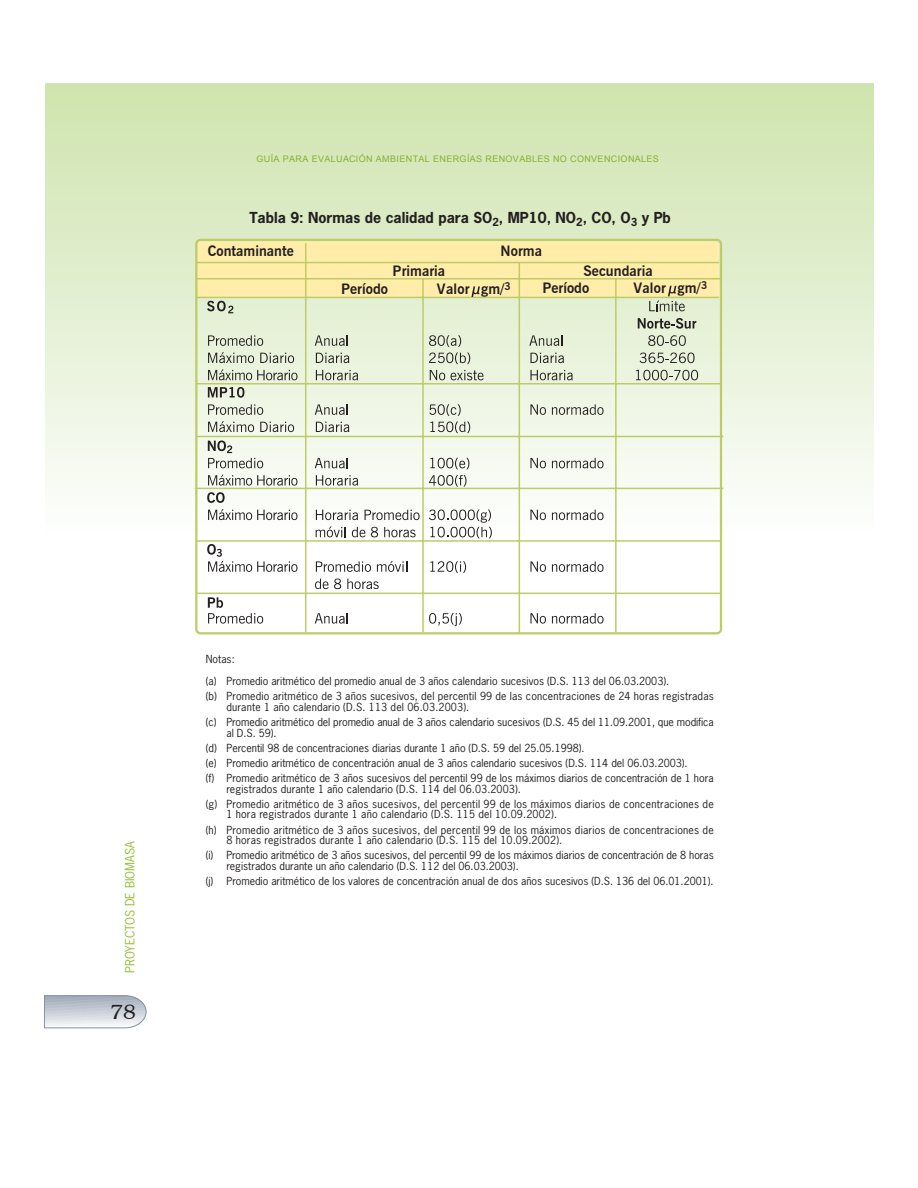
<style>
.page{position:relative;width:918px;height:1188px;background:#fff}
.page>*{position:absolute;margin:0;border:0;box-sizing:border-box;transform-origin:0 0}
.t1{font:300 21px "Bookman IT Cby BT";color:#231f20}
.t2{font:700 14.25px "News Gothic BT";color:#231f20}
.t3{font:700 14.25px "News Gothic";color:#231f20}
.t4{font:12px "News Gothic";color:#96bc33}
.t5{font:10.5px/15px "News Gothic";color:#231f20}
.t6{font:10.5px/15px "News Gothic";letter-spacing:.02em;color:#231f20}
.t7{font:9px "Arial";letter-spacing:.04em;color:#84b133}
</style>
<div class="page">
<div style="left:46px;top:84px;width:828px;height:450px;background:linear-gradient(to bottom,#cee3ad,#fcfdfb)"></div>
<div style="left:46px;top:533px;width:828px;height:286px;background:#fff"></div>
<svg style="left:44px;top:995px;width:103px;height:34px;background:#cacfd7"></svg>
<div style="left:195px;top:239px;width:527px;height:395px;border:2px solid #becc67;border-radius:4px"></div>
<hr style="left:197px;top:278px;width:523px;height:1px;background:#becc67">
<hr style="left:305px;top:243px;width:1px;height:389px;background:#becc67">
<hr style="left:422px;top:279px;width:2px;height:353px;background:#becc67">
<hr style="left:519px;top:263px;width:1px;height:370px;background:#becc67">
<hr style="left:615px;top:279px;width:2px;height:353px;background:#becc67">
<hr style="left:196px;top:383px;width:526px;height:1px;background:#becc67">
<hr style="left:196px;top:436px;width:527px;height:1px;background:#becc67">
<hr style="left:195px;top:488px;width:528px;height:1px;background:#becc67">
<hr style="left:197px;top:540px;width:524px;height:2px;background:#becc67">
<svg style="left:530px;top:613px;width:16px;height:11px"></svg>
<svg style="left:552px;top:613px;width:52px;height:11px"></svg>
<svg style="left:429px;top:613px;width:33px;height:13px"></svg>
<svg style="left:315px;top:613px;width:33px;height:11px"></svg>
<svg style="left:208px;top:597px;width:55px;height:27px"></svg>
<svg style="left:530px;top:561px;width:16px;height:11px"></svg>
<svg style="left:552px;top:561px;width:52px;height:11px"></svg>
<svg style="left:430px;top:561px;width:36px;height:12px"></svg>
<svg style="left:315px;top:579px;width:26px;height:10px"></svg>
<svg style="left:347px;top:579px;width:32px;height:10px"></svg>
<svg style="left:316px;top:561px;width:55px;height:11px"></svg>
<svg style="left:377px;top:561px;width:30px;height:11px"></svg>
<svg style="left:207px;top:544px;width:90px;height:28px"></svg>
<svg style="left:530px;top:510px;width:16px;height:10px"></svg>
<svg style="left:552px;top:510px;width:52px;height:10px"></svg>
<svg style="left:429px;top:510px;width:63px;height:28px"></svg>
<svg style="left:316px;top:526px;width:30px;height:11px"></svg>
<svg style="left:352px;top:527px;width:26px;height:10px"></svg>
<svg style="left:384px;top:527px;width:32px;height:10px"></svg>
<svg style="left:316px;top:510px;width:42px;height:10px"></svg>
<svg style="left:365px;top:510px;width:55px;height:10px"></svg>
<svg style="left:208px;top:509px;width:89px;height:11px"></svg>
<svg style="left:207px;top:492px;width:18px;height:11px"></svg>
<svg style="left:530px;top:458px;width:16px;height:10px"></svg>
<svg style="left:552px;top:458px;width:52px;height:10px"></svg>
<svg style="left:429px;top:475px;width:38px;height:12px"></svg>
<svg style="left:430px;top:458px;width:39px;height:11px"></svg>
<svg style="left:316px;top:475px;width:42px;height:11px"></svg>
<svg style="left:315px;top:458px;width:33px;height:10px"></svg>
<svg style="left:208px;top:475px;width:89px;height:11px"></svg>
<svg style="left:208px;top:440px;width:55px;height:28px"></svg>
<svg style="left:530px;top:404px;width:16px;height:11px"></svg>
<svg style="left:552px;top:404px;width:52px;height:11px"></svg>
<svg style="left:430px;top:422px;width:40px;height:11px"></svg>
<svg style="left:429px;top:404px;width:32px;height:12px"></svg>
<svg style="left:316px;top:422px;width:33px;height:10px"></svg>
<svg style="left:315px;top:404px;width:33px;height:11px"></svg>
<svg style="left:208px;top:421px;width:46px;height:11px"></svg>
<svg style="left:260px;top:422px;width:34px;height:10px"></svg>
<svg style="left:208px;top:404px;width:55px;height:11px"></svg>
<svg style="left:208px;top:387px;width:36px;height:11px"></svg>
<svg style="left:636px;top:370px;width:62px;height:10px"></svg>
<svg style="left:640px;top:353px;width:55px;height:10px"></svg>
<svg style="left:648px;top:335px;width:38px;height:11px"></svg>
<svg style="left:530px;top:370px;width:43px;height:10px"></svg>
<svg style="left:530px;top:353px;width:34px;height:10px"></svg>
<svg style="left:529px;top:335px;width:33px;height:11px"></svg>
<svg style="left:430px;top:370px;width:15px;height:10px"></svg>
<svg style="left:451px;top:370px;width:33px;height:10px"></svg>
<svg style="left:429px;top:353px;width:41px;height:11px"></svg>
<svg style="left:429px;top:335px;width:32px;height:12px"></svg>
<svg style="left:316px;top:370px;width:42px;height:10px"></svg>
<svg style="left:316px;top:353px;width:33px;height:10px"></svg>
<svg style="left:315px;top:335px;width:33px;height:11px"></svg>
<svg style="left:208px;top:369px;width:89px;height:11px"></svg>
<svg style="left:208px;top:352px;width:46px;height:11px"></svg>
<svg style="left:260px;top:353px;width:34px;height:10px"></svg>
<svg style="left:208px;top:335px;width:55px;height:11px"></svg>
<hr style="left:197px;top:593px;width:524px;height:1px;background:#becc67">
<svg style="left:196px;top:241px;width:523px;height:88px;background:#efe9b1"></svg>
<p class="t7" style="left:257px;top:153px;width:404px">GUÍA PARA EVALUACIÓN AMBIENTAL ENERGÍAS RENOVABLES NO CONVENCIONALES</p>
<h2 class="t3" style="left:249px;top:212px;width:423px">Tabla 9: Normas de calidad para SO<sub>2</sub>, MP10, NO<sub>2</sub>, CO, O<sub>3</sub> y Pb</h2>
<h2 class="t2" style="left:208px;top:243px;width:87px">Contaminante</h2>
<h2 class="t2" style="left:501px;top:242px;width:43px">Norma</h2>
<h2 class="t2" style="left:393px;top:262px;width:54px">Primaria</h2>
<h2 class="t2" style="left:584px;top:263px;width:71px">Secundaria</h2>
<h2 class="t2" style="left:341px;top:280px;width:48px">Período</h2>
<h2 class="t2" style="left:437px;top:280px;width:76px">Valor gm/<sup>3</sup></h2>
<h2 class="t2" style="left:633px;top:279px;width:76px">Valor gm/<sup>3</sup></h2>
<h2 class="t2" style="left:542px;top:280px;width:48px">Período</h2>
<p class="t4" style="left:125px;top:973px;width:133px;rotate:-90deg">PROYECTOS DE BIOMASA</p>
<h1 class="t1" style="left:110px;top:999px;width:27px">78</h1>
<p class="t5" style="left:206px;top:649px;width:465px;line-height:21.6px">Notas:<br>(a) Promedio aritmético del promedio anual de 3 años calendario sucesivos (D.S. 113 del 06.03.2003).</p>
<p class="t5" style="left:226px;top:691px;width:489px;line-height:10.8px;text-indent:-21px">(b) Promedio aritmético de 3 años sucesivos, del percentil 99 de las concentraciones de 24 horas registradas durante 1 año calendario (D.S. 113 del 06.03.2003).</p>
<p class="t5" style="left:226px;top:717px;width:489px;line-height:10.8px;text-indent:-21px">(c) Promedio aritmético del promedio anual de 3 años calendario sucesivos (D.S. 45 del 11.09.2001, que modifica al D.S. 59).</p>
<p class="t5" style="left:206px;top:741px;width:509px">(d) Percentil 98 de concentraciones diarias durante 1 año (D.S. 59 del 25.05.1998).<br>(e) Promedio aritmético de concentración anual de 3 años calendario sucesivos (D.S. 114 del 06.03.2003).<br>(f) Promedio aritmético de 3 años sucesivos del percentil 99 de los máximos diarios de concentración de 1 hora</p>
<p class="t6" style="left:206px;top:782px;width:509px;text-indent:21px">registrados durante 1 año calendario (D.S. 114 del 06.03.2003).<br>(g) Promedio aritmético de 3 años sucesivos, del percentil 99 de los máximos diarios de concentraciones de</p>
<p class="t6" style="left:206px;top:808px;width:509px;text-indent:21px">1 hora registrados durante 1 año calendario (D.S. 115 del 10.09.2002).<br>(h) Promedio aritmético de 3 años sucesivos, del percentil 99 de los máximos diarios de concentraciones de</p>
<p class="t5" style="left:206px;top:834px;width:510px;text-indent:21px">8 horas registrados durante 1 año calendario (D.S. 115 del 10.09.2002).<br>(i) Promedio aritmético de 3 años sucesivos, del percentil 99 de los máximos diarios de concentración de 8 horas</p>
<p class="t5" style="left:206px;top:860px;width:509px;text-indent:21px">registrados durante un año calendario (D.S. 112 del 06.03.2003).<br>(j) Promedio aritmético de los valores de concentración anual de dos años sucesivos (D.S. 136 del 06.01.2001).</p>
</div>
